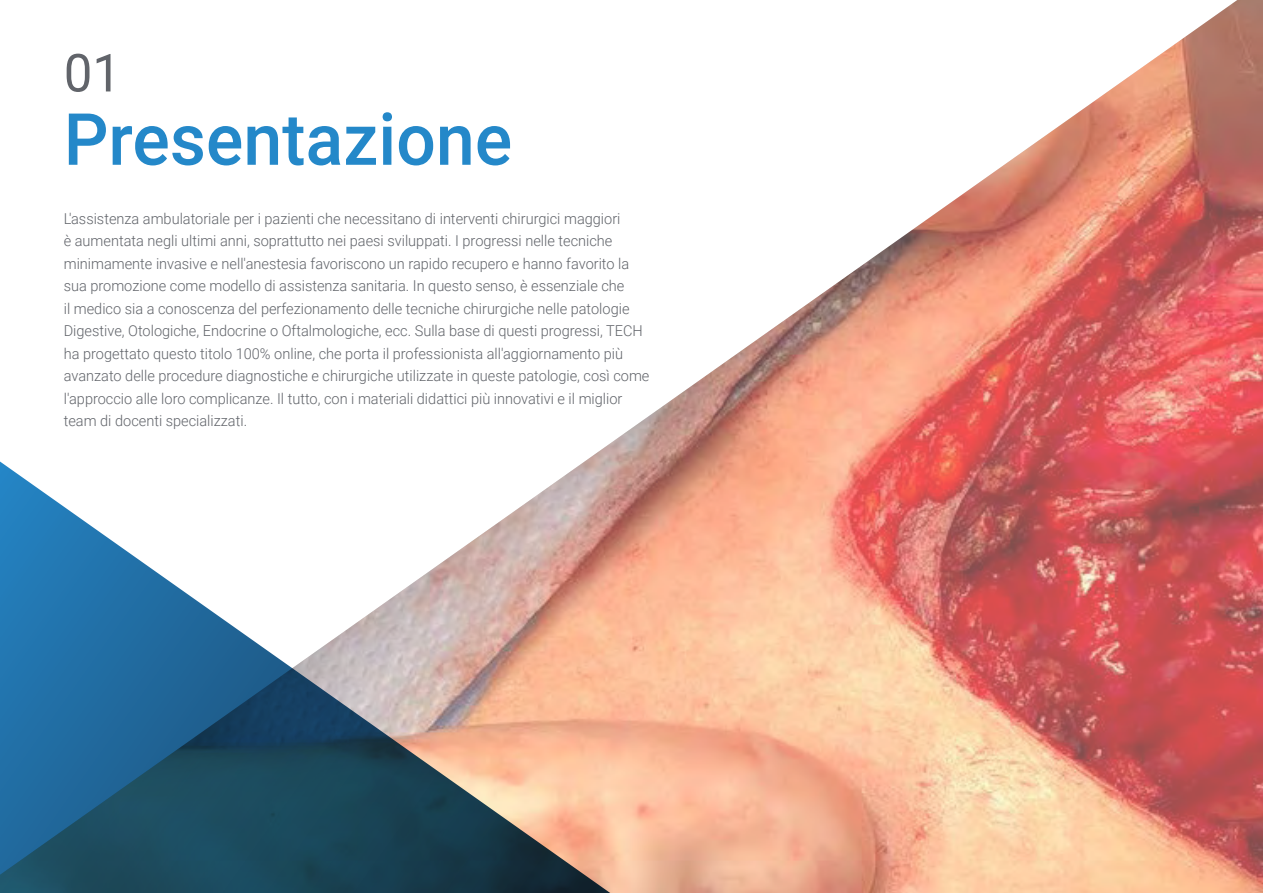
<style>
.page{position:relative;width:1263px;height:893px;background:#fff}
.page>*{position:absolute;margin:0;border:0;box-sizing:border-box;transform-origin:0 0}
.t1{font:500 72px "Roboto";color:#2488c9}
.t2{font:52.5px "Roboto";color:#61646a}
.t3{font:300 15px/22.5px "Roboto";color:#61646a}
</style>
<div class="page">
<img style="left:607px;top:0;width:656px;height:893px">
<svg style="left:0;top:446px;width:640px;height:447px"></svg>
<h2 class="t2" style="left:64px;top:36px;width:59px">01</h2>
<h1 class="t1" style="left:64px;top:89px;width:450px">Presentazione</h1>
<p class="t3" style="left:64px;top:207px;width:587px">L'assistenza ambulatoriale per i pazienti che necessitano di interventi chirurgici maggiori<br>è aumentata negli ultimi anni, soprattutto nei paesi sviluppati. I progressi nelle tecniche minimamente invasive e nell'anestesia favoriscono un rapido recupero e hanno favorito la sua promozione come modello di assistenza sanitaria. In questo senso, è essenziale che<br>il medico sia a conoscenza del perfezionamento delle tecniche chirurgiche nelle patologie Digestive, Otologiche, Endocrine o Oftalmologiche, ecc. Sulla base di questi progressi, TECH ha progettato questo titolo 100% online, che porta il professionista all'aggiornamento più avanzato delle procedure diagnostiche e chirurgiche utilizzate in queste patologie, così come l'approccio alle loro complicanze. Il tutto, con i materiali didattici più innovativi e il miglior team di docenti specializzati.</p>
</div>
